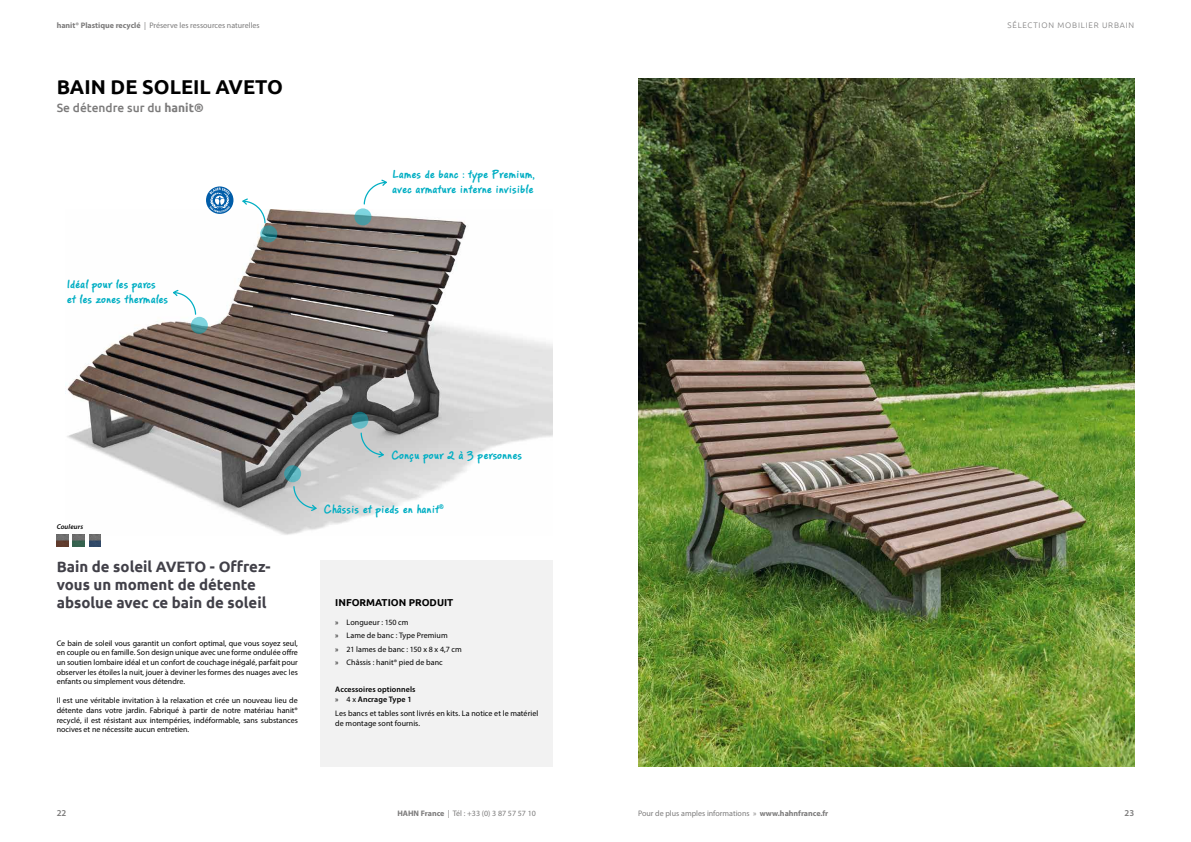
<style>
.page{position:relative;width:1191px;height:842px;background:#fff}
.page>*{position:absolute;margin:0;border:0;box-sizing:border-box;transform-origin:0 0}
.t1{font:700 20px "Ubuntu";color:#000}
.t2{font:700 15px/18px "Ubuntu";color:#414048}
.t3{font:700 12px/14.4px "PF Reminder";color:#00aec3}
.t4{font:500 12px "Ubuntu";color:#7c7b7b}
.t5{font:700 10px "Ubuntu";color:#000}
.t6{font:600 9px "Myriad Pro";color:#7c7b7b}
.t7{font:8px/9.6px "Myriad Pro";letter-spacing:.005em;color:#000;text-align:justify}
.t8{font:8px "Myriad Pro";color:#7c7b7b}
.t9{font:600 8px/10px "Myriad Pro";letter-spacing:.01em;color:#000}
.t10{font:300 8px "Ubuntu";letter-spacing:.1em;color:#7c7b7b}
.t11{font:italic 600 7px "Myriad Pro";letter-spacing:.015em;color:#000}
.s1{font-weight:700}
.s2{font-weight:400}
</style>
<div class="page">
<img style="left:65px;top:210px;width:488px;height:325px">
<svg style="left:354px;top:208px;width:17px;height:17px"></svg>
<svg style="left:364px;top:180px;width:23px;height:25px"></svg>
<svg style="left:351px;top:412px;width:17px;height:17px"></svg>
<svg style="left:360px;top:433px;width:24px;height:24px"></svg>
<svg style="left:260px;top:225px;width:17px;height:17px"></svg>
<svg style="left:242px;top:198px;width:24px;height:25px"></svg>
<svg style="left:206px;top:186px;width:27px;height:28px"></svg>
<svg style="left:191px;top:317px;width:17px;height:17px"></svg>
<svg style="left:173px;top:290px;width:23px;height:25px"></svg>
<svg style="left:57px;top:535px;width:44px;height:11px"></svg>
<svg style="left:284px;top:465px;width:17px;height:17px"></svg>
<svg style="left:293px;top:486px;width:23px;height:25px"></svg>
<div style="left:320px;top:560px;width:233px;height:207px;background:#f2f2f2"></div>
<img style="left:638px;top:79px;width:496px;height:688px">
<p class="t8" style="left:57px;top:20px;width:205px"><span class="s1">hanit® Plastique recyclé</span> | Préserve les ressources naturelles</p>
<p class="t10" style="left:1007px;top:21px;width:128px">SÉLECTION MOBILIER URBAIN</p>
<h1 class="t1" style="left:57px;top:75px;width:228px">BAIN DE SOLEIL AVETO</h1>
<h3 class="t4" style="left:57px;top:100px;width:148px">Se détendre sur du <span class="s1">hanit®</span></h3>
<h3 class="t3" style="left:67px;top:278px;width:103px">Idéal pour les parcs<br>et les zones thermales</h3>
<h3 class="t3" style="left:392px;top:168px;width:144px">Lames de banc : type Premium, avec armature interne invisible</h3>
<p class="t11" style="left:57px;top:522px;width:28px">Couleurs</p>
<h2 class="t2" style="left:57px;top:557px;width:215px">Bain de soleil AVETO - Offrez&shy;vous un moment de détente absolue avec ce bain de soleil</h2>
<p class="t7" style="left:57px;top:638px;width:243px">Ce bain de soleil vous garantit un confort optimal, que vous soyez seul, en couple ou en famille. Son design unique avec une forme ondulée offre un soutien lombaire idéal et un confort de couchage inégalé, parfait pour observer les étoiles la nuit, jouer à deviner les formes des nuages avec les enfants ou simplement vous détendre.</p>
<p class="t7" style="left:57px;top:696px;width:243px">Il est une véritable invitation à la relaxation et crée un nouveau lieu de détente dans votre jardin. Fabriqué à partir de notre matériau hanit® recyclé, il est résistant aux intempéries, indéformable, sans substances nocives et ne nécessite aucun entretien.</p>
<h3 class="t3" style="left:391px;top:448px;width:132px">Conçu pour 2 à 3 personnes</h3>
<h3 class="t3" style="left:323px;top:502px;width:122px">Châssis et pieds en hanit<sup>®</sup></h3>
<p class="t5" style="left:335px;top:596px;width:120px">INFORMATION PRODUIT</p>
<p class="t7" style="left:335px;top:615px;width:128px;line-height:13.5px;text-align:left">» Longueur : 150 cm<br>» Lame de banc : Type Premium<br>» 21 lames de banc : 150 x 8 x 4,7 cm » Châssis : hanit® pied de banc</p>
<p class="t9" style="left:335px;top:684px;width:82px">Accessoires optionnels <span class="s2">» 4 x</span> Ancrage Type 1</p>
<p class="t7" style="left:335px;top:708px;width:204px;line-height:10px">Les bancs et tables sont livrés en kits. La notice et le matériel de montage sont fournis.</p>
<p class="t6" style="left:57px;top:808px;width:11px">22</p>
<p class="t8" style="left:397px;top:809px;width:140px"><span class="s1">HAHN France</span> | Tél : +33 (0) 3 87 57 57 10</p>
<p class="t8" style="left:638px;top:809px;width:192px">Pour de plus amples informations » <span class="s1">www.hahnfrance.fr</span></p>
<p class="t6" style="left:1124px;top:808px;width:11px">23</p>
</div>
